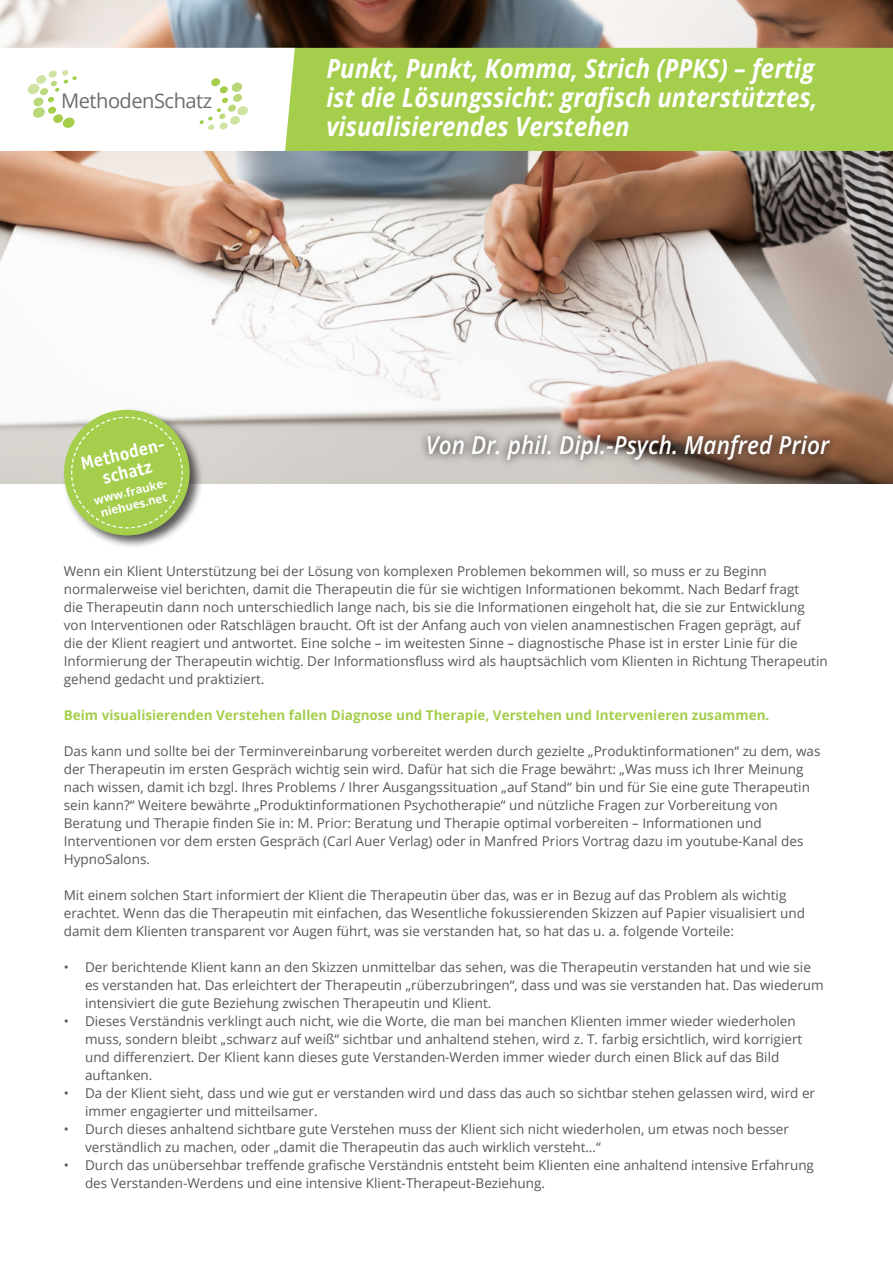
<style>
.page{position:relative;width:893px;height:1263px;background:#fff}
.page>*{position:absolute;margin:0;border:0;box-sizing:border-box;transform-origin:0 0}
.t1{font:italic 700 26.4px/28.8px "Open Sans";color:#fff;text-align:justify;scale:.91 1}
.t2{font:italic 600 24.75px "Open Sans";letter-spacing:.005em;color:#fff;scale:.91 1}
.t3{font:20.1px "Open Sans";letter-spacing:-.025em;color:#6c6d70}
.t4{font:700 18.75px/18.8px "Officina Sans Std";color:#fff;text-align:center}
.t5{font:13.5px/18px "Open Sans";color:#57585a}
.t6{font:700 13.5px "Open Sans";color:#a4ce4c}
.t7{font:700 11.55px "Open Sans";color:#fff}
</style>
<div class="page">
<img style="left:0;top:0;width:893px;height:483px">
<div style="left:295px;top:48px;width:598px;height:103px;background:#a4ce4c"></div>
<svg style="left:0;top:48px;width:295px;height:103px"></svg>
<svg style="left:419px;top:426px;width:420px;height:43px;background:#998477"></svg>
<div style="left:62px;top:407px;width:142px;height:142px;background:#231f20;opacity:.75"></div>
<div style="left:64px;top:410px;width:126px;height:125px;background:#a4ce4c;border-radius:50%"></div>
<svg style="left:70px;top:416px;width:113px;height:113px"></svg>
<p class="t3" style="left:61px;top:87px;width:153px">MethodenSchatz</p>
<p class="t1" style="left:326px;top:53px;width:541px">Punkt, Punkt, Komma, Strich (PPKS) – fertig ist die Lösungssicht: grafisch unterstütztes, visualisierendes Verstehen</p>
<p class="t4" style="left:79px;top:455px;width:90px;rotate:-14deg">Methoden&shy;schatz</p>
<p class="t7" style="left:92px;top:492px;width:78px;rotate:-14deg">www.frauke-</p>
<p class="t7" style="left:99px;top:505px;width:70px;rotate:-14deg">niehues.net</p>
<p class="t2" style="left:426px;top:428px;width:445px">Von Dr. phil. Dipl.-Psych. Manfred Prior</p>
<p class="t5" style="left:64px;top:562px;width:765px">Wenn ein Klient Unterstützung bei der Lösung von komplexen Problemen bekommen will, so muss er zu Beginn normalerweise viel berichten, damit die Therapeutin die für sie wichtigen Informationen bekommt. Nach Bedarf fragt<br>die Therapeutin dann noch unterschiedlich lange nach, bis sie die Informationen eingeholt hat, die sie zur Entwicklung von Interventionen oder Ratschlägen braucht. Oft ist der Anfang auch von vielen anamnestischen Fragen geprägt, auf<br>die der Klient reagiert und antwortet. Eine solche – im weitesten Sinne – diagnostische Phase ist in erster Linie für die Informierung der Therapeutin wichtig. Der Informationsfluss wird als hauptsächlich vom Klienten in Richtung Therapeutin gehend gedacht und praktiziert.</p>
<p class="t6" style="left:64px;top:706px;width:707px">Beim visualisierenden Verstehen fallen Diagnose und Therapie, Verstehen und Intervenieren zusammen.</p>
<p class="t5" style="left:64px;top:742px;width:758px">Das kann und sollte bei der Terminvereinbarung vorbereitet werden durch gezielte „Produktinformationen“ zu dem, was der Therapeutin im ersten Gespräch wichtig sein wird. Dafür hat sich die Frage bewährt: „Was muss ich Ihrer Meinung nach wissen, damit ich bzgl. Ihres Problems / Ihrer Ausgangssituation „auf Stand“ bin und für Sie eine gute Therapeutin sein kann?“ Weitere bewährte „Produktinformationen Psychotherapie“ und nützliche Fragen zur Vorbereitung von Beratung und Therapie finden Sie in: M. Prior: Beratung und Therapie optimal vorbereiten – Informationen und Interventionen vor dem ersten Gespräch (Carl Auer Verlag) oder in Manfred Priors Vortrag dazu im youtube-Kanal des HypnoSalons.</p>
<p class="t5" style="left:64px;top:886px;width:743px">Mit einem solchen Start informiert der Klient die Therapeutin über das, was er in Bezug auf das Problem als wichtig erachtet. Wenn das die Therapeutin mit einfachen, das Wesentliche fokussierenden Skizzen auf Papier visualisiert und damit dem Klienten transparent vor Augen führt, was sie verstanden hat, so hat das u. a. folgende Vorteile:</p>
<p class="t5" style="left:85px;top:958px;width:740px;text-indent:-21px">• Der berichtende Klient kann an den Skizzen unmittelbar das sehen, was die Therapeutin verstanden hat und wie sie es verstanden hat. Das erleichtert der Therapeutin „rüberzubringen“, dass und was sie verstanden hat. Das wiederum intensiviert die gute Beziehung zwischen Therapeutin und Klient.</p>
<p class="t5" style="left:85px;top:1012px;width:719px;text-indent:-21px">• Dieses Verständnis verklingt auch nicht, wie die Worte, die man bei manchen Klienten immer wieder wiederholen muss, sondern bleibt „schwarz auf weiß“ sichtbar und anhaltend stehen, wird z. T. farbig ersichtlich, wird korrigiert und differenziert. Der Klient kann dieses gute Verstanden-Werden immer wieder durch einen Blick auf das Bild auftanken.</p>
<p class="t5" style="left:85px;top:1084px;width:731px;text-indent:-21px">• Da der Klient sieht, dass und wie gut er verstanden wird und dass das auch so sichtbar stehen gelassen wird, wird er immer engagierter und mitteilsamer.</p>
<p class="t5" style="left:85px;top:1120px;width:705px;text-indent:-21px">• Durch dieses anhaltend sichtbare gute Verstehen muss der Klient sich nicht wiederholen, um etwas noch besser verständlich zu machen, oder „damit die Therapeutin das auch wirklich versteht…“</p>
<p class="t5" style="left:85px;top:1156px;width:730px;text-indent:-21px">• Durch das unübersehbar treffende grafische Verständnis entsteht beim Klienten eine anhaltend intensive Erfahrung des Verstanden-Werdens und eine intensive Klient-Therapeut-Beziehung.</p>
</div>
